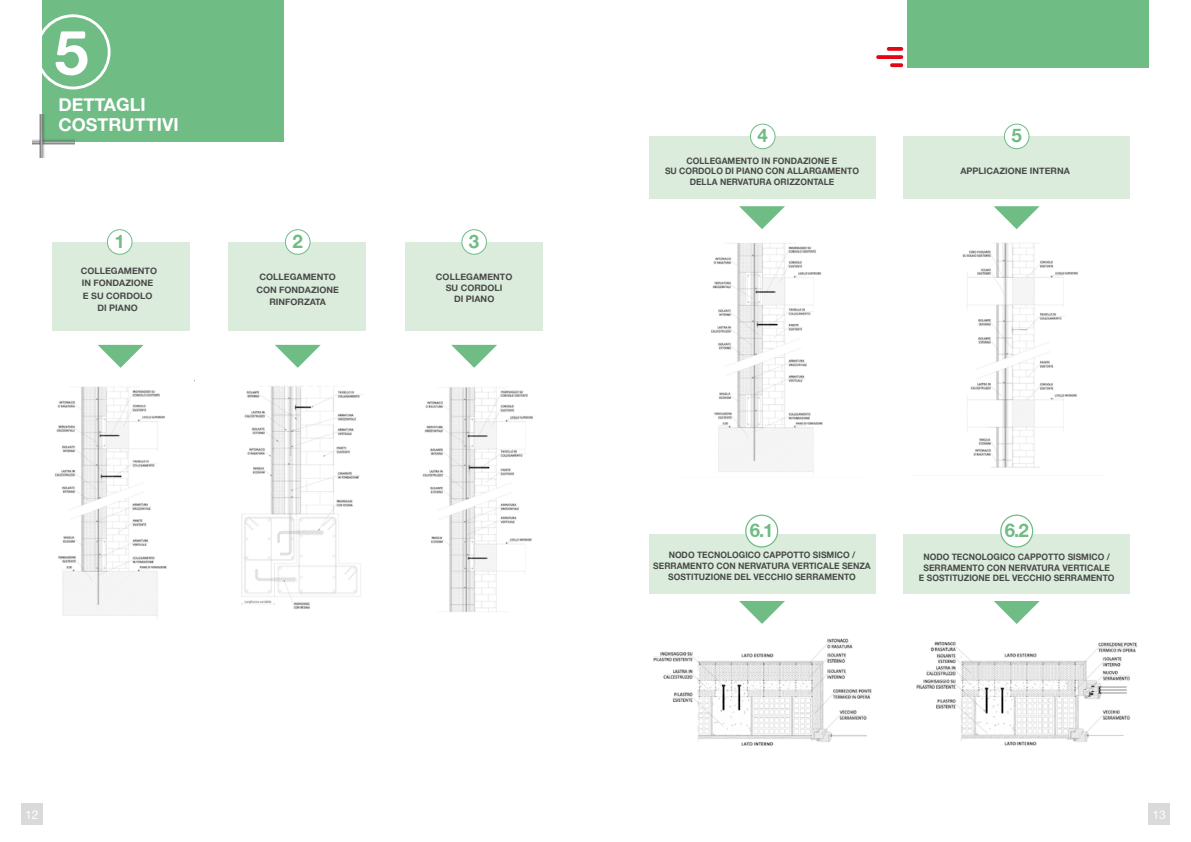
<style>
.page{position:relative;width:1191px;height:842px;background:#fff}
.page>*{position:absolute;margin:0;border:0;box-sizing:border-box;transform-origin:0 0}
.t1{font:61.9px "Alte Haas Grotesk Bold";color:#fff}
.t2{font:18.7px "Alte Haas Grotesk Bold";color:#6fbc85}
.t3{font:18px/20px "Alte Haas Grotesk Bold";color:#fff}
.t4{font:12px "Alte Haas Grotesk";color:#fff}
.t5{font:9px/10.8px "Alte Haas Grotesk Bold";color:#4a4a49;text-align:center;scale:.95 1}
.t6{font:9px/12.6px "Alte Haas Grotesk Bold";color:#4a4a49;text-align:center}
</style>
<div class="page">
<div style="left:1148px;top:804px;width:21px;height:21px;background:#dadada"></div>
<div style="left:21px;top:804px;width:22px;height:21px;background:#dadada"></div>
<div style="left:907px;top:0;width:241px;height:67px;background:#6fbc85"></div>
<svg style="left:876px;top:47px;width:28px;height:20px"></svg>
<div style="left:43px;top:0;width:241px;height:141px;background:#6fbc85"></div>
<img style="left:33px;top:115px;width:19px;height:42px">
<div style="left:648px;top:534px;width:227px;height:60px;background:#dbecdd"></div>
<div style="left:903px;top:534px;width:227px;height:60px;background:#dbecdd"></div>
<div style="left:648px;top:137px;width:227px;height:62px;background:#dbecdd"></div>
<svg style="left:739px;top:206px;width:46px;height:23px"></svg>
<div style="left:903px;top:137px;width:227px;height:62px;background:#dbecdd"></div>
<svg style="left:994px;top:206px;width:45px;height:23px"></svg>
<svg style="left:739px;top:601px;width:46px;height:23px"></svg>
<svg style="left:994px;top:601px;width:45px;height:23px"></svg>
<img style="left:711px;top:243px;width:112px;height:229px">
<img style="left:962px;top:242px;width:116px;height:226px">
<img style="left:653px;top:638px;width:219px;height:108px">
<img style="left:916px;top:641px;width:221px;height:105px">
<div style="left:750px;top:124px;width:25px;height:25px;background:#fff;border-radius:50%"></div>
<div style="left:750px;top:124px;width:25px;height:25px;border:1px solid #6fbc85;border-radius:50%"></div>
<div style="left:1004px;top:124px;width:25px;height:25px;background:#fff;border-radius:50%"></div>
<div style="left:1004px;top:124px;width:25px;height:25px;border:1px solid #6fbc85;border-radius:50%"></div>
<div style="left:746px;top:515px;width:31px;height:32px;background:#fff;border-radius:50%"></div>
<div style="left:745px;top:514px;width:33px;height:34px;border:1px solid #6fbc85;border-radius:50%"></div>
<div style="left:1000px;top:515px;width:32px;height:32px;background:#fff;border-radius:50%"></div>
<div style="left:1000px;top:514px;width:33px;height:34px;border:1px solid #6fbc85;border-radius:50%"></div>
<div style="left:35px;top:14px;width:76px;height:75px;border:3px solid #fff;border-radius:50%"></div>
<div style="left:52px;top:242px;width:137px;height:88px;background:#dbecdd"></div>
<div style="left:228px;top:242px;width:137px;height:88px;background:#dbecdd"></div>
<div style="left:405px;top:242px;width:137px;height:88px;background:#dbecdd"></div>
<svg style="left:98px;top:345px;width:46px;height:23px"></svg>
<svg style="left:275px;top:345px;width:46px;height:23px"></svg>
<svg style="left:451px;top:345px;width:46px;height:23px"></svg>
<img style="left:55px;top:386px;width:112px;height:232px">
<img style="left:241px;top:386px;width:122px;height:223px">
<img style="left:422px;top:387px;width:111px;height:225px">
<div style="left:285px;top:230px;width:25px;height:24px;background:#fff;border-radius:50%"></div>
<div style="left:285px;top:229px;width:25px;height:26px;border:1px solid #6fbc85;border-radius:50%"></div>
<div style="left:462px;top:230px;width:24px;height:24px;background:#fff;border-radius:50%"></div>
<div style="left:461px;top:229px;width:26px;height:26px;border:1px solid #6fbc85;border-radius:50%"></div>
<div style="left:107px;top:230px;width:25px;height:24px;background:#fff;border-radius:50%"></div>
<div style="left:107px;top:229px;width:25px;height:26px;border:1px solid #6fbc85;border-radius:50%"></div>
<p class="t1" style="left:54px;top:14px;width:36px">5</p>
<p class="t3" style="left:58px;top:94px;width:122px">DETTAGLI<br>COSTRUTTIVI</p>
<p class="t2" style="left:114px;top:230px;width:12px">1</p>
<p class="t2" style="left:292px;top:230px;width:12px">2</p>
<p class="t2" style="left:469px;top:230px;width:12px">3</p>
<p class="t6" style="left:436px;top:270px;width:78px">COLLEGAMENTO</p>
<p class="t6" style="left:446px;top:281px;width:58px">SU CORDOLI</p>
<p class="t6" style="left:454px;top:292px;width:42px">DI PIANO</p>
<p class="t6" style="left:81px;top:264px;width:78px">COLLEGAMENTO</p>
<p class="t6" style="left:82px;top:276px;width:73px">IN FONDAZIONE</p>
<p class="t6" style="left:83px;top:289px;width:71px">E SU CORDOLO</p>
<p class="t6" style="left:97px;top:302px;width:42px">DI PIANO</p>
<p class="t6" style="left:256px;top:270px;width:84px">COLLEGAMENTO<br>CON FONDAZIONE<br>RINFORZATA</p>
<p class="t2" style="left:757px;top:124px;width:12px">4</p>
<p class="t2" style="left:1011px;top:124px;width:12px">5</p>
<p class="t5" style="left:686px;top:155px;width:160px">COLLEGAMENTO IN FONDAZIONE E</p>
<p class="t5" style="left:665px;top:166px;width:206px">SU CORDOLO DI PIANO CON ALLARGAMENTO<br>DELLA NERVATURA ORIZZONTALE</p>
<p class="t6" style="left:960px;top:164px;width:111px">APPLICAZIONE INTERNA</p>
<p class="t2" style="left:750px;top:519px;width:25px">6.1</p>
<p class="t2" style="left:1004px;top:519px;width:26px">6.2</p>
<p class="t5" style="left:653px;top:550px;width:230px">NODO TECNOLOGICO CAPPOTTO SISMICO /<br>SERRAMENTO CON NERVATURA VERTICALE SENZA<br>SOSTITUZIONE DEL VECCHIO SERRAMENTO</p>
<p class="t5" style="left:923px;top:551px;width:198px;text-align:left">NODO TECNOLOGICO CAPPOTTO SISMICO /<br>SERRAMENTO CON NERVATURA VERTICALE</p>
<p class="t5" style="left:919px;top:572px;width:207px">E SOSTITUZIONE DEL VECCHIO SERRAMENTO</p>
<h3 class="t4" style="left:25px;top:807px;width:15px">12</h3>
<h3 class="t4" style="left:1152px;top:807px;width:15px">13</h3>
</div>
